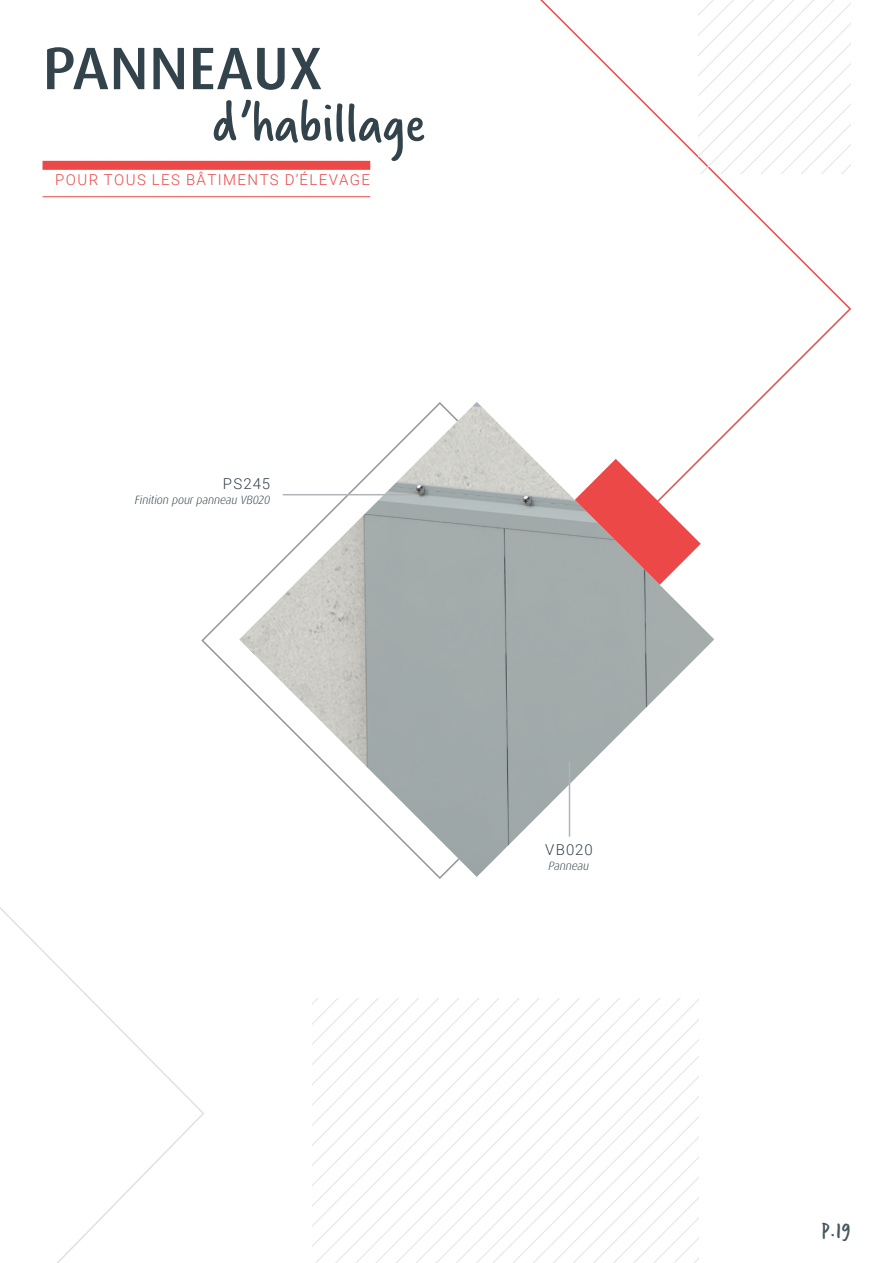
<style>
.page{position:relative;width:893px;height:1263px;background:#fff}
.page>*{position:absolute;margin:0;border:0;box-sizing:border-box;transform-origin:0 0}
.t1{font:60px "Verveine";color:#33434b}
.t2{font:500 60px "Dax Pro";letter-spacing:.01em;color:#33434b}
.t3{font:24px "Verveine";color:#47575f}
.t4{font:300 15px "Roboto";letter-spacing:.095em;color:#ec4848}
.t5{font:300 15px "Roboto";letter-spacing:.07em;color:#33434b}
.t6{font:italic 300 12px "Dax Pro";letter-spacing:-.01em;color:#33434b}
</style>
<div class="page">
<svg style="left:540px;top:0;width:311px;height:446px"></svg>
<svg style="left:313px;top:998px;width:386px;height:265px"></svg>
<svg style="left:0;top:907px;width:204px;height:356px"></svg>
<svg style="left:699px;top:0;width:151px;height:174px"></svg>
<img style="left:239px;top:402px;width:475px;height:475px">
<hr style="left:569px;top:762px;width:1px;height:75px;background:#b2b3b7">
<hr style="left:283px;top:494px;width:130px;height:1px;background:#b2b3b7">
<hr style="left:43px;top:196px;width:327px;height:1px;background:#ec4848">
<div style="left:43px;top:161px;width:327px;height:9px;background:#ec4848"></div>
<h1 class="t2" style="left:43px;top:30px;width:281px">PANNEAUX</h1>
<h1 class="t1" style="left:213px;top:82px;width:214px">d’habillage</h1>
<p class="t4" style="left:55px;top:169px;width:316px">POUR TOUS LES BÂTIMENTS D’ÉLEVAGE</p>
<p class="t5" style="left:223px;top:473px;width:49px">PS245</p>
<p class="t6" style="left:135px;top:492px;width:137px">Finition pour panneau VB020</p>
<p class="t5" style="left:545px;top:839px;width:49px">VB020</p>
<p class="t6" style="left:548px;top:858px;width:42px">Panneau</p>
<h2 class="t3" style="left:821px;top:1213px;width:31px">P.19</h2>
</div>
